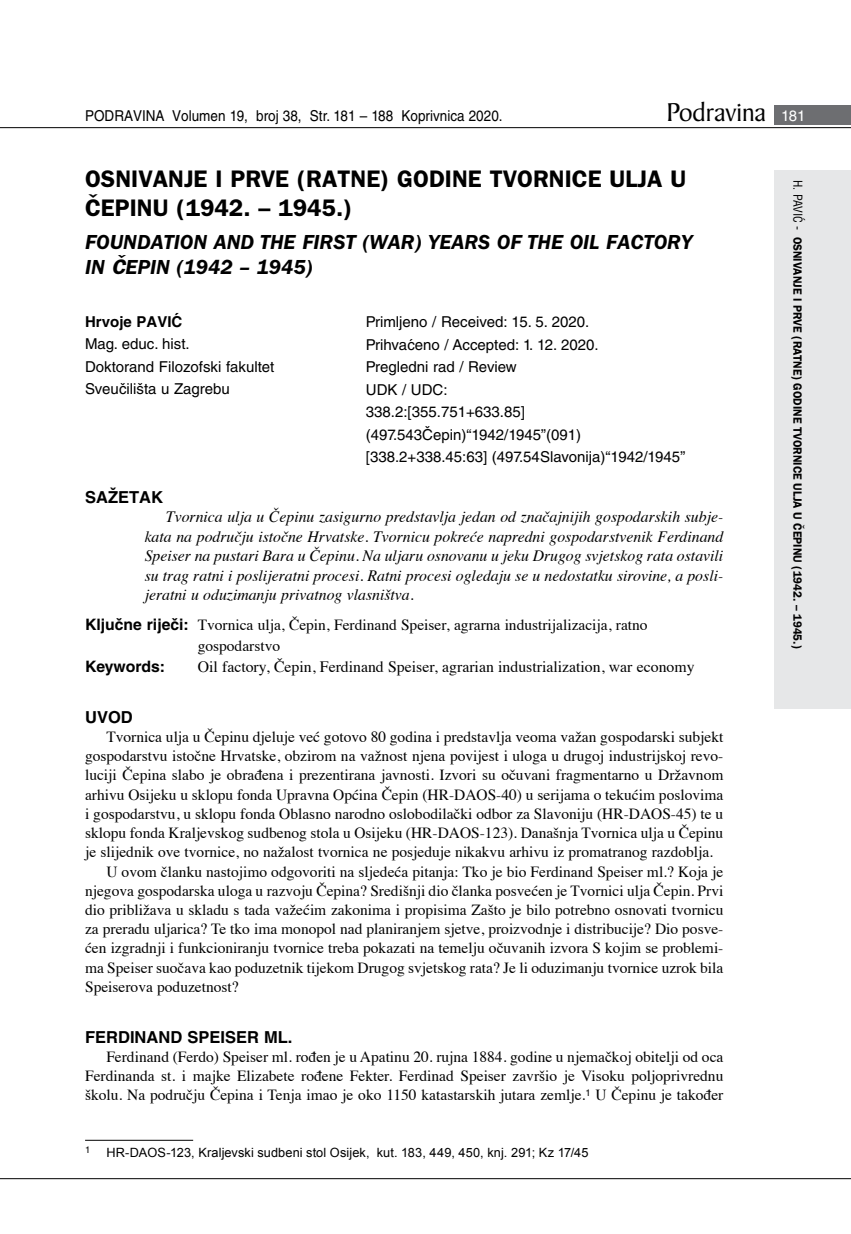
<style>
.page{position:relative;width:851px;height:1234px;background:#fff}
.page>*{position:absolute;margin:0;border:0;box-sizing:border-box;transform-origin:0 0}
.t1{font:27.6px "Baker Signet BT";color:#000}
.t2{font:600 24px/28.8px "ITC Franklin Gothic Skin 29";color:#000}
.t3{font:italic 600 21px/25.2px "ITC Franklin Gothic Skin 29";color:#000}
.t4{font:700 16.5px "Helvetica LT Skin 29";color:#000}
.t5{font:italic 15.75px/19.5px "Times";color:#000;text-align:justify}
.t6{font:15.75px "Times";color:#000}
.t7{font:700 15.75px "Helvetica LT Skin 29";color:#000}
.t8{font:15.45px/19.2px "Times";color:#000}
.t9{font:15px/22.5px "Helvetica LT Skin 29";color:#000}
.t10{font:15px "Helvetica LT Skin 29";color:#000;scale:.9 1}
.t11{font:700 15px "Helvetica LT Skin 29";color:#000}
.t12{font:12.75px "Arial";letter-spacing:.01em;color:#000}
.t13{font:600 12px "ITC Franklin Gothic Skin 29";letter-spacing:-.005em;color:#000;scale:.95 1}
.t14{font:9.45px "Helvetica LT Skin 29";color:#000}
.s1{font-family:"Helvetica LT Skin 29";font-size:15px;color:#fff}
.s2{font-family:"Helvetica LT Skin 29";font-weight:700;font-size:15.75px}
.s3{font-family:"Helvetica LT Skin 29";font-weight:400;font-stretch:condensed}
</style>
<div class="page">
<div style="left:774px;top:170px;width:76px;height:538px;background:#e6e7e8"></div>
<div style="left:774px;top:105px;width:76px;height:19px;background:#6d6e71"></div>
<hr style="left:0;top:127px;width:850px;height:1px;background:#000">
<hr style="left:0;top:1177px;width:850px;height:1px;background:#000">
<hr style="left:85px;top:1139px;width:108px;height:1px;background:#000">
<p class="t10" style="left:85px;top:107px;width:465px">PODRAVINA Volumen 19, broj 38, Str. 181 – 188 Koprivnica 2020.</p>
<h1 class="t1" style="left:666px;top:95px;width:141px">Podravina <span class="s1">181</span></h1>
<h2 class="t2" style="left:85px;top:164px;width:602px">OSNIVANJE I PRVE (RATNE) GODINE TVORNICE ULJA U<br>ČEPINU (1942. – 1945.)</h2>
<h3 class="t3" style="left:85px;top:230px;width:608px">FOUNDATION AND THE FIRST (WAR) YEARS OF THE OIL FACTORY<br>IN ČEPIN (1942 – 1945)</h3>
<p class="t11" style="left:85px;top:312px;width:99px">Hrvoje PAVIĆ</p>
<p class="t9" style="left:85px;top:332px;width:191px">Mag. educ. hist.<br>Doktorand Filozofski fakultet<br>Sveučilišta u Zagrebu</p>
<p class="t9" style="left:366px;top:310px;width:321px">Primljeno / Received: 15. 5. 2020.<br>Prihvaćeno / Accepted: 1. 12. 2020.<br>Pregledni rad / Review<br>UDK / UDC:<br>338.2:[355.751+633.85] (497.543Čepin)“1942/1945”(091) [338.2+338.45:63] (497.54Slavonija)“1942/1945”</p>
<p class="t4" style="left:85px;top:487px;width:79px">SAŽETAK</p>
<p class="t5" style="left:145px;top:506px;width:580px;text-indent:21px">Tvornica ulja u Čepinu zasigurno predstavlja jedan od značajnijih gospodarskih subje&shy;kata na području istočne Hrvatske. Tvornicu pokreće napredni gospodarstvenik Ferdinand Speiser na pustari Bara u Čepinu. Na uljaru osnovanu u jeku Drugog svjetskog rata ostavili su trag ratni i poslijeratni procesi. Ratni procesi ogledaju se u nedostatku sirovine, a posli&shy;jeratni u oduzimanju privatnog vlasništva.</p>
<p class="t8" style="left:198px;top:613px;width:451px;line-height:21px;text-indent:-113px"><span class="s2">Ključne riječi:</span> Tvornica ulja, Čepin, Ferdinand Speiser, agrarna industrijalizacija, ratno gospodarstvo</p>
<p class="t7" style="left:85px;top:656px;width:81px">Keywords:</p>
<p class="t6" style="left:198px;top:652px;width:498px">Oil factory, Čepin, Ferdinand Speiser, agrarian industrialization, war economy</p>
<p class="t4" style="left:85px;top:706px;width:49px">UVOD</p>
<p class="t8" style="left:106px;top:725px;width:618px">Tvornica ulja u Čepinu djeluje već gotovo 80 godina i predstavlja veoma važan gospodarski subjekt</p>
<p class="t8" style="left:85px;top:745px;width:639px">gospodarstvu istočne Hrvatske, obzirom na važnost njena povijest i uloga u drugoj industrijskoj revo-</p>
<p class="t8" style="left:85px;top:764px;width:639px">luciji Čepina slabo je obrađena i prezentirana javnosti. Izvori su očuvani fragmentarno u Državnom</p>
<p class="t8" style="left:85px;top:783px;width:639px">arhivu Osijeku u sklopu fonda Upravna Općina Čepin (HR-DAOS-40) u serijama o tekućim poslovima</p>
<p class="t8" style="left:85px;top:802px;width:639px">i gospodarstvu, u sklopu fonda Oblasno narodno oslobodilački odbor za Slavoniju (HR-DAOS-45) te u</p>
<p class="t8" style="left:85px;top:821px;width:639px">sklopu fonda Kraljevskog sudbenog stola u Osijeku (HR-DAOS-123). Današnja Tvornica ulja u Čepinu</p>
<p class="t8" style="left:85px;top:841px;width:629px">je slijednik ove tvornice, no nažalost tvornica ne posjeduje nikakvu arhivu iz promatranog razdoblja.</p>
<p class="t8" style="left:106px;top:860px;width:618px">U ovom članku nastojimo odgovoriti na sljedeća pitanja: Tko je bio Ferdinand Speiser ml.? Koja je</p>
<p class="t8" style="left:85px;top:879px;width:639px">njegova gospodarska uloga u razvoju Čepina? Središnji dio članka posvećen je Tvornici ulja Čepin. Prvi</p>
<p class="t8" style="left:85px;top:898px;width:639px">dio približava u skladu s tada važećim zakonima i propisima Zašto je bilo potrebno osnovati tvornicu</p>
<p class="t8" style="left:85px;top:917px;width:639px">za preradu uljarica? Te tko ima monopol nad planiranjem sjetve, proizvodnje i distribucije? Dio posve-</p>
<p class="t8" style="left:85px;top:937px;width:639px">ćen izgradnji i funkcioniranju tvornice treba pokazati na temelju očuvanih izvora S kojim se problemi-</p>
<p class="t8" style="left:85px;top:956px;width:639px">ma Speiser suočava kao poduzetnik tijekom Drugog svjetskog rata? Je li oduzimanju tvornice uzrok bila</p>
<p class="t8" style="left:85px;top:975px;width:155px">Speiserova poduzetnost?</p>
<p class="t4" style="left:85px;top:1026px;width:209px">FERDINAND SPEISER ML.</p>
<p class="t8" style="left:85px;top:1045px;width:639px;text-align:justify;text-indent:21px">Ferdinand (Ferdo) Speiser ml. rođen je u Apatinu 20. rujna 1884. godine u njemačkoj obitelji od oca Ferdinanda st. i majke Elizabete rođene Fekter. Ferdinad Speiser završio je Visoku poljoprivrednu školu. Na području Čepina i Tenja imao je oko 1150 katastarskih jutara zemlje.<sup>1</sup> U Čepinu je također</p>
<p class="t14" style="left:85px;top:1143px;width:7px">1</p>
<p class="t12" style="left:106px;top:1144px;width:483px">HR-DAOS-123, Kraljevski sudbeni stol Osijek, kut. 183, 449, 450, knj. 291; Kz 17/45</p>
<p class="t13" style="left:804px;top:180px;width:495px;rotate:90deg"><span class="s3">H. PAVIĆ -</span> OSNIVANJE I PRVE (RATNE) GODINE TVORNICE ULJA U ČEPINU (1942. – 1945.)</p>
</div>
